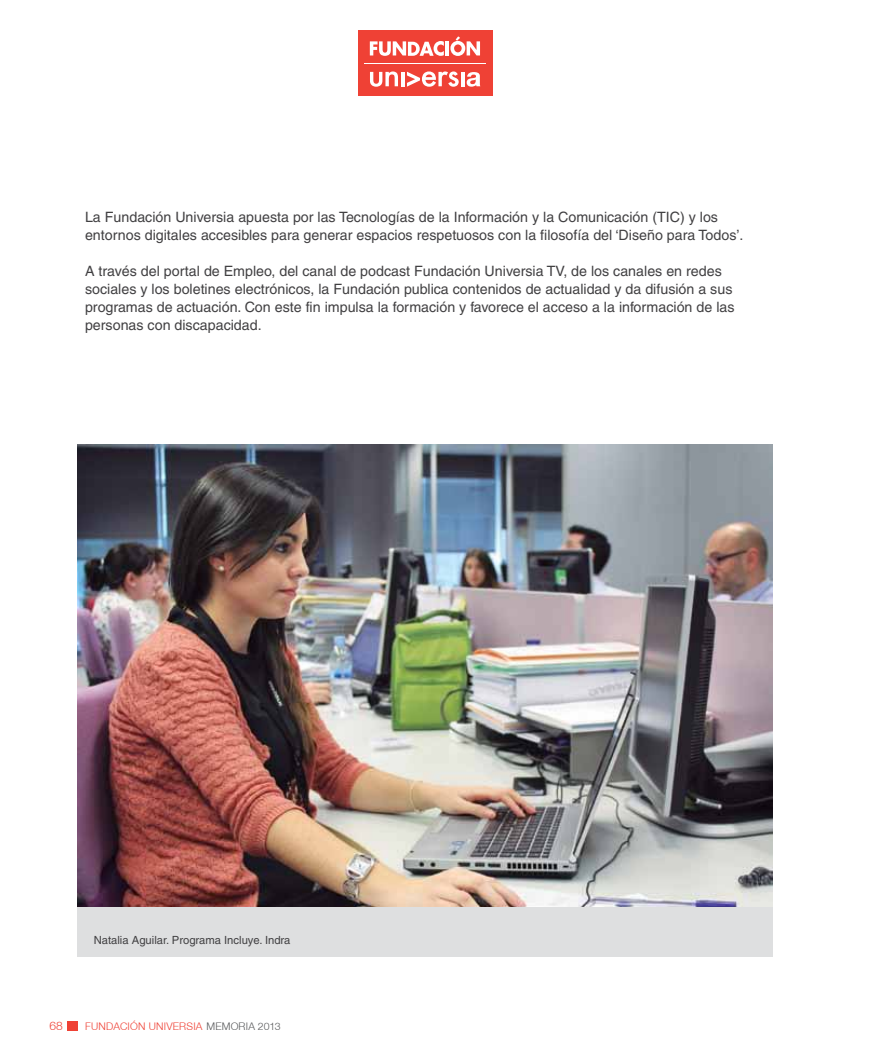
<style>
.page{position:relative;width:893px;height:1063px;background:#fff}
.page>*{position:absolute;margin:0;border:0;box-sizing:border-box;transform-origin:0 0}
.t1{font:14.25px/18px "Helvetica";color:#414042}
.t2{font:300 12px "Helvetica Neue";color:#ef4135}
.t3{font:11.25px "Helvetica";color:#414042}
.t4{font:300 10.5px "Helvetica Neue";letter-spacing:.02em;color:#ef4135}
.s1{color:#58595b}
</style>
<div class="page">
<div style="left:358px;top:30px;width:135px;height:66px;background:#ef4135"></div>
<svg style="left:370px;top:71px;width:28px;height:16px"></svg>
<hr style="left:401px;top:72px;width:3px;height:14px;background:#fff">
<hr style="left:461px;top:72px;width:4px;height:14px;background:#fff">
<svg style="left:467px;top:72px;width:13px;height:15px"></svg>
<svg style="left:407px;top:71px;width:52px;height:16px"></svg>
<hr style="left:446px;top:41px;width:3px;height:14px;background:#fff">
<svg style="left:450px;top:36px;width:30px;height:20px"></svg>
<svg style="left:370px;top:41px;width:74px;height:15px"></svg>
<hr style="left:364px;top:63px;width:122px;height:1px;background:#fff">
<div style="left:67px;top:1021px;width:11px;height:9px;background:#ef4135"></div>
<img style="left:78px;top:445px;width:695px;height:462px">
<div style="left:78px;top:907px;width:695px;height:50px;background:#dedfe0"></div>
<p class="t1" style="left:85px;top:208px;width:660px">La Fundación Universia apuesta por las Tecnologías de la Información y la Comunicación (TIC) y los entornos digitales accesibles para generar espacios respetuosos con la filosofía del ‘Diseño para Todos’.</p>
<p class="t1" style="left:85px;top:262px;width:651px">A través del portal de Empleo, del canal de podcast Fundación Universia TV, de los canales en redes sociales y los boletines electrónicos, la Fundación publica contenidos de actualidad y da difusión a sus programas de actuación. Con este fin impulsa la formación y favorece el acceso a la información de las personas con discapacidad.</p>
<p class="t3" style="left:94px;top:933px;width:198px">Natalia Aguilar. Programa Incluye. Indra</p>
<p class="t2" style="left:50px;top:1019px;width:15px">68</p>
<p class="t4" style="left:85px;top:1020px;width:197px">FUNDACIÓN UNIVERSIA <span class="s1">MEMORIA 2013</span></p>
</div>
